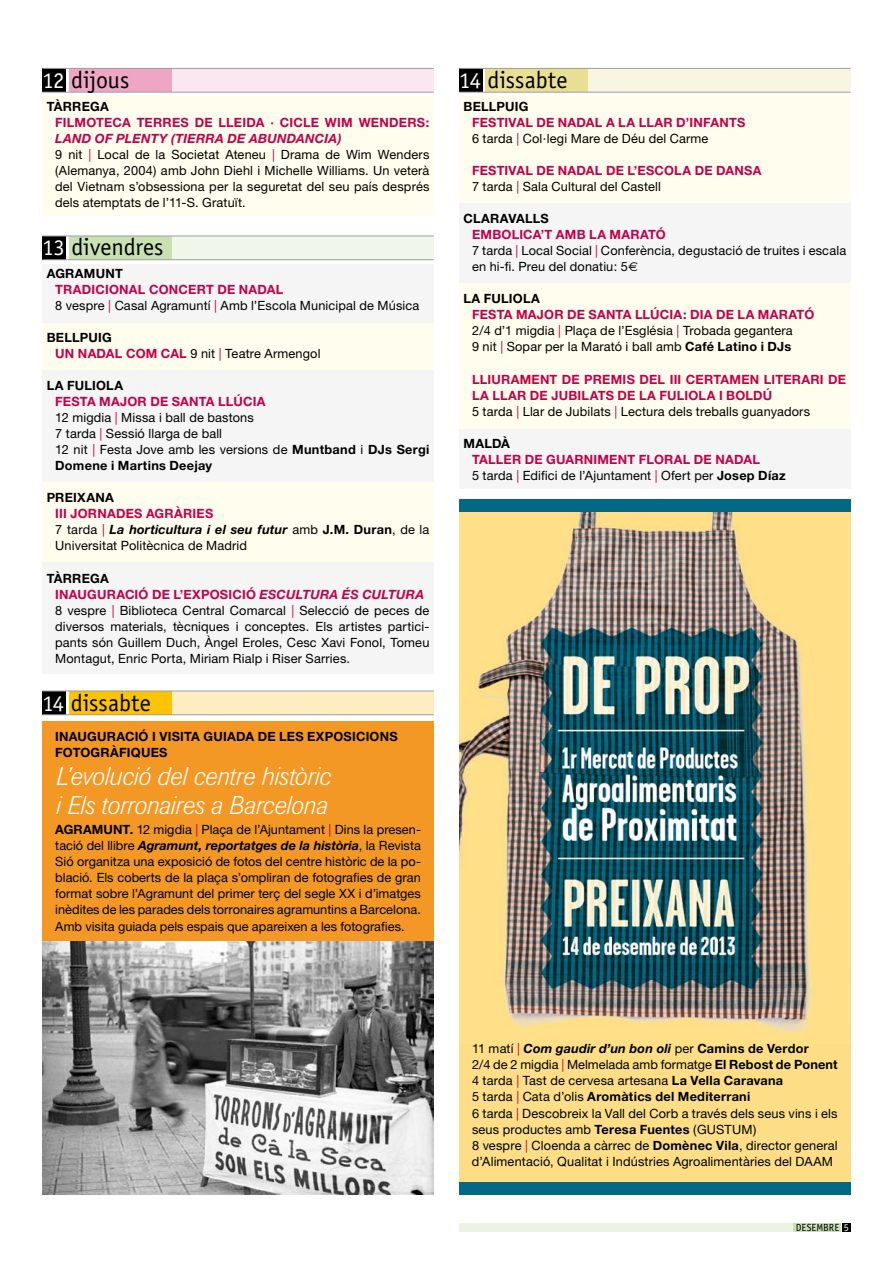
<style>
.page{position:relative;width:893px;height:1263px;background:#fff}
.page>*{position:absolute;margin:0;border:0;box-sizing:border-box;transform-origin:0 0}
.t1{font:italic 300 25.5px/28.5px "Imago";letter-spacing:-.005em;color:#fff}
.t2{font:24px "Officina Sans";color:#000}
.t3{font:12.75px/16px "Helvetica Neue";letter-spacing:.01em;color:#000}
.t4{font:700 12.75px/16px "Helvetica Neue";letter-spacing:.015em;color:#c3004a}
.t5{font:700 12.75px "Helvetica Neue";letter-spacing:.02em;color:#000}
.t6{font:10.35px "Officina Sans";color:#000}
.s1{font-size:22.5px;color:#fff}
.s2{font-weight:700;font-style:italic;color:#c3004a}
.s3{color:#c3004a}
.s4{font-weight:700;color:#c3004a}
.s5{font-weight:700}
.s6{font-weight:700;font-style:italic}
.s7{font-family:"Euro Sans"}
.s8{font-weight:400;color:#000}
.s9{font-weight:400}
.s10{color:#fff}
</style>
<div class="page">
<div style="left:841px;top:1223px;width:9px;height:9px;background:#000"></div>
<div style="left:459px;top:1223px;width:350px;height:9px;background:#ebf3e2"></div>
<div style="left:793px;top:1223px;width:47px;height:9px;background:#c9e0b3"></div>
<div style="left:459px;top:368px;width:391px;height:121px;background:#f5f5f6"></div>
<div style="left:459px;top:281px;width:391px;height:147px;background:#fffdee"></div>
<div style="left:459px;top:175px;width:391px;height:107px;background:#f5f5f6"></div>
<div style="left:459px;top:96px;width:391px;height:107px;background:#fffdee"></div>
<div style="left:43px;top:562px;width:391px;height:112px;background:#f5f5f6"></div>
<div style="left:43px;top:480px;width:391px;height:82px;background:#fffdee"></div>
<div style="left:43px;top:369px;width:391px;height:113px;background:#f5f5f6"></div>
<div style="left:43px;top:319px;width:391px;height:50px;background:#fffdee"></div>
<div style="left:43px;top:264px;width:391px;height:59px;background:#f5f5f6"></div>
<div style="left:43px;top:97px;width:391px;height:119px;background:#fffdee"></div>
<div style="left:43px;top:722px;width:391px;height:226px;background:#f39825"></div>
<div style="left:459px;top:984px;width:391px;height:211px;background:#fdde86"></div>
<img style="left:459px;top:511px;width:391px;height:522px">
<img style="left:43px;top:942px;width:391px;height:253px">
<div style="left:69px;top:69px;width:365px;height:23px;background:#fae7ef"></div>
<div style="left:69px;top:69px;width:102px;height:23px;background:#efa6c3"></div>
<div style="left:43px;top:69px;width:23px;height:23px;background:#000"></div>
<hr style="left:43px;top:68px;width:391px;height:1px;background:#9c9e9f">
<hr style="left:43px;top:92px;width:391px;height:1px;background:#9c9e9f">
<div style="left:69px;top:236px;width:365px;height:23px;background:#f0f6e9"></div>
<div style="left:69px;top:236px;width:102px;height:23px;background:#c9e0b3"></div>
<div style="left:43px;top:236px;width:23px;height:23px;background:#000"></div>
<hr style="left:43px;top:236px;width:391px;height:1px;background:#9c9e9f">
<hr style="left:43px;top:259px;width:391px;height:1px;background:#9c9e9f">
<div style="left:69px;top:691px;width:365px;height:23px;background:#ffedc2"></div>
<div style="left:69px;top:691px;width:102px;height:23px;background:#fcc400"></div>
<div style="left:43px;top:691px;width:23px;height:23px;background:#000"></div>
<hr style="left:43px;top:691px;width:391px;height:1px;background:#9c9e9f">
<hr style="left:43px;top:714px;width:391px;height:1px;background:#9c9e9f">
<div style="left:486px;top:69px;width:364px;height:23px;background:#f8f5e0"></div>
<div style="left:486px;top:69px;width:102px;height:23px;background:#e8df93"></div>
<div style="left:459px;top:69px;width:23px;height:23px;background:#000"></div>
<hr style="left:459px;top:68px;width:391px;height:1px;background:#9c9e9f">
<hr style="left:459px;top:92px;width:391px;height:1px;background:#9c9e9f">
<div style="left:459px;top:499px;width:391px;height:12px;background:#006986"></div>
<div style="left:459px;top:1183px;width:391px;height:12px;background:#006986"></div>
<h2 class="t2" style="left:43px;top:66px;width:88px"><span class="s1">12</span> dijous</h2>
<p class="t5" style="left:47px;top:98px;width:64px">TÀRREGA</p>
<p class="t4" style="left:55px;top:114px;width:18px">FILMOTECA</p>
<p class="t4" style="left:137px;top:114px;width:18px">TERRES</p>
<p class="t4" style="left:195px;top:114px;width:40px">DE LLEIDA</p>
<p class="t4" style="left:270px;top:114px;width:28px">· CICLE</p>
<p class="t4" style="left:325px;top:114px;width:56px">WIM WENDERS</p>
<p class="t4" style="left:426px;top:114px;width:5px">:</p>
<p class="t3" style="left:55px;top:130px;width:376px"><span class="s2">Land of plenty (Tierra de abundancia)<br></span>9 nit <span class="s3">|</span> Local de la Societat Ateneu <span class="s3">|</span> Drama de Wim Wenders (Alemanya, 2004) amb John Diehl i Michelle Williams. Un veterà del Vietnam s’obsessiona per la seguretat del seu país després dels atemptats de l’11-S. Gratuït.</p>
<h2 class="t2" style="left:43px;top:233px;width:123px"><span class="s1">13</span> divendres</h2>
<p class="t5" style="left:47px;top:265px;width:78px">AGRAMUNT</p>
<p class="t4" style="left:55px;top:281px;width:18px">TRADICIONAL</p>
<p class="t4" style="left:149px;top:281px;width:20px">CONCERT</p>
<p class="t3" style="left:55px;top:281px;width:366px;text-align:center"><span class="s4">DE NADAL<br></span>8 vespre <span class="s3">|</span> Casal Agramuntí <span class="s3">|</span> Amb l’Escola Municipal de Música</p>
<p class="t3" style="left:55px;top:329px;width:267px;text-indent:-9px"><span class="s5">BELLPUIG<br></span><span class="s4">UN NADAL COM CAL</span> 9 nit <span class="s3">|</span> Teatre Armengol</p>
<p class="t5" style="left:47px;top:377px;width:78px">LA FULIOLA</p>
<p class="t3" style="left:55px;top:393px;width:376px"><span class="s4">FESTA MAJOR DE SANTA LLÚCIA<br></span>12 migdia <span class="s3">|</span> Missa i ball de bastons<br>7 tarda <span class="s3">|</span> Sessió llarga de ball<br>12 nit <span class="s3">|</span> Festa Jove amb les versions de <span class="s5">MUNTBAND</span> i <span class="s5">DJS SERGI DOMENE I MARTINS DEEJAY</span></p>
<p class="t5" style="left:47px;top:490px;width:69px">PREIXANA</p>
<p class="t3" style="left:55px;top:506px;width:376px"><span class="s4">III JORNADES AGRÀRIES<br></span>7 tarda <span class="s3">|</span> <span class="s6">La horticultura i el seu futur</span> amb <span class="s5">J.M. DURAN</span>, de la<br>Universitat Politècnica de Madrid</p>
<p class="t5" style="left:47px;top:570px;width:64px">TÀRREGA</p>
<p class="t4" style="left:55px;top:586px;width:14px">INAUGURACI</p>
<p class="t4" style="left:139px;top:586px;width:54px">Ó DE L’EXPOSICI</p>
<p class="t3" style="left:55px;top:586px;width:376px;text-indent:191px"><span class="s4">Ó</span> <span class="s2">Esc ultura és c ultura </span>8 vespre <span class="s3">|</span> Biblioteca Central Comarcal <span class="s3">|</span> Selecció de peces de diversos materials, tècniques i conceptes. Els artistes partici&shy;pants són Guillem Duch, Àngel Eroles, Cesc Xavi Fonol, Tomeu Montagut, Enric Porta, Miriam Rialp i Riser Sarries.</p>
<h2 class="t2" style="left:43px;top:689px;width:110px"><span class="s1">14</span> dissabte</h2>
<p class="t5" style="left:55px;top:728px;width:14px">INAUGURACI</p>
<p class="t5" style="left:139px;top:728px;width:37px">Ó I VISITA</p>
<p class="t5" style="left:204px;top:728px;width:10px">GUIADA</p>
<p class="t5" style="left:258px;top:728px;width:31px">DE LES</p>
<p class="t5" style="left:307px;top:728px;width:10px">EXPOSICIONS</p>
<p class="t5" style="left:55px;top:744px;width:10px">FOTOGRÀFIQUES</p>
<h1 class="t1" style="left:55px;top:762px;width:276px">L’evolució del centre històric i Els torronaires a Barcelona</h1>
<p class="t3" style="left:55px;top:821px;width:367px;text-align:justify"><span class="s5">AGRAMUNT.</span> 12 migdia <span class="s3">|</span> Plaça de l’Ajuntament <span class="s3">|</span> Dins la presen&shy;tació del llibre <span class="s6">Agramunt, reportatges de la història</span>, la Revista Sió organitza una exposició de fotos del centre històric de la po&shy;blació. Els coberts de la plaça s’ompliran de fotografies de gran format sobre l’Agramunt del primer terç del segle XX i d’imatges inèdites de les parades dels torronaires agramuntins a Barcelona.<br>Amb visita guiada pels espais que apareixen a les fotografies.</p>
<h2 class="t2" style="left:459px;top:66px;width:110px"><span class="s1">14</span> dissabte</h2>
<p class="t5" style="left:463px;top:98px;width:66px">BELLPUIG</p>
<p class="t4" style="left:472px;top:114px;width:184px">FESTIVAL DE NADAL A LA LLAR</p>
<p class="t3" style="left:472px;top:114px;width:238px;text-indent:204px"><span class="s4">D’INFANTS<br></span>6 tarda <span class="s3">|</span> Col·legi Mare de Déu del Carme</p>
<p class="t4" style="left:472px;top:162px;width:185px">FESTIVAL DE NADAL DE L’ESCOLA</p>
<p class="t4" style="left:695px;top:162px;width:41px">DE DANSA</p>
<p class="t3" style="left:472px;top:178px;width:190px">7 tarda <span class="s3">|</span> Sala Cultural del Castell</p>
<p class="t5" style="left:463px;top:211px;width:87px">CLARAVALLS</p>
<p class="t4" style="left:472px;top:226px;width:19px">EMBOLICA</p>
<p class="t4" style="left:541px;top:226px;width:26px">’T AMB</p>
<p class="t4" style="left:589px;top:226px;width:42px">LA MARAT</p>
<p class="t3" style="left:472px;top:226px;width:376px;text-indent:184px"><span class="s4">Ó<br></span>7 tarda <span class="s3">|</span> Local Social <span class="s3">|</span> Conferència, degustació de truites i escala en hi-fi. Preu del donatiu: 5<span class="s7">e</span></p>
<p class="t5" style="left:463px;top:291px;width:78px">LA FULIOLA</p>
<p class="t3" style="left:472px;top:307px;width:343px"><span class="s4">FESTA MAJOR DE SANTA LLÚCIA: DIA DE LA MARATÓ<br></span>2/4 d’1 migdia <span class="s3">|</span> Plaça de l’Església <span class="s3">|</span> Trobada gegantera<br>9 nit <span class="s3">|</span> Sopar per la Marató i ball amb <span class="s5">CAFÉ LATINO I DJS</span></p>
<p class="t4" style="left:472px;top:371px;width:376px">LLIURAMENT DE PREMIS DEL III CERTAMEN LITERARI DE<br>LA LLAR DE JUBILATS DE LA FULIOLA I BOLDÚ<br><span class="s8">5 tarda</span> <span class="s9">|</span> <span class="s8">Llar de Jubilats</span> <span class="s9">|</span> <span class="s8">Lectura dels treballs guanyadors</span></p>
<p class="t5" style="left:463px;top:435px;width:48px">MALDÀ</p>
<p class="t3" style="left:472px;top:451px;width:315px"><span class="s4">TALLER DE GUARNIMENT FLORAL DE NADAL<br></span>5 tarda <span class="s3">|</span> Edifici de l’Ajuntament <span class="s3">|</span> Ofert per <span class="s5">JOSEP DÍAZ</span></p>
<p class="t3" style="left:472px;top:1040px;width:367px">11 matí <span class="s3">|</span> <span class="s6">Com gaudir d’un bon oli</span> per <span class="s5">CAMINS DE VERDOR<br></span>2/4 de 2 migdia <span class="s3">|</span> Melmelada amb formatge <span class="s5">EL REBOST DE PONENT </span>4 tarda <span class="s3">|</span> Tast de cervesa artesana <span class="s5">LA VELLA CARAVANA<br></span>5 tarda <span class="s3">|</span> Cata d’olis <span class="s5">AROMÀTICS DEL MEDITERRANI<br></span>6 tarda <span class="s3">|</span> Descobreix la Vall del Corb a través dels seus vins i els seus productes amb <span class="s5">TERESA FUENTES</span> (GUSTUM)<br>8 vespre <span class="s3">|</span> Cloenda a càrrec de <span class="s5">DOMÈNEC VILA</span>, director general d’Alimentació, Qualitat i Indústries Agroalimentàries del DAAM</p>
<p class="t6" style="left:796px;top:1221px;width:55px">DESEMBRE <span class="s10">5</span></p>
</div>
